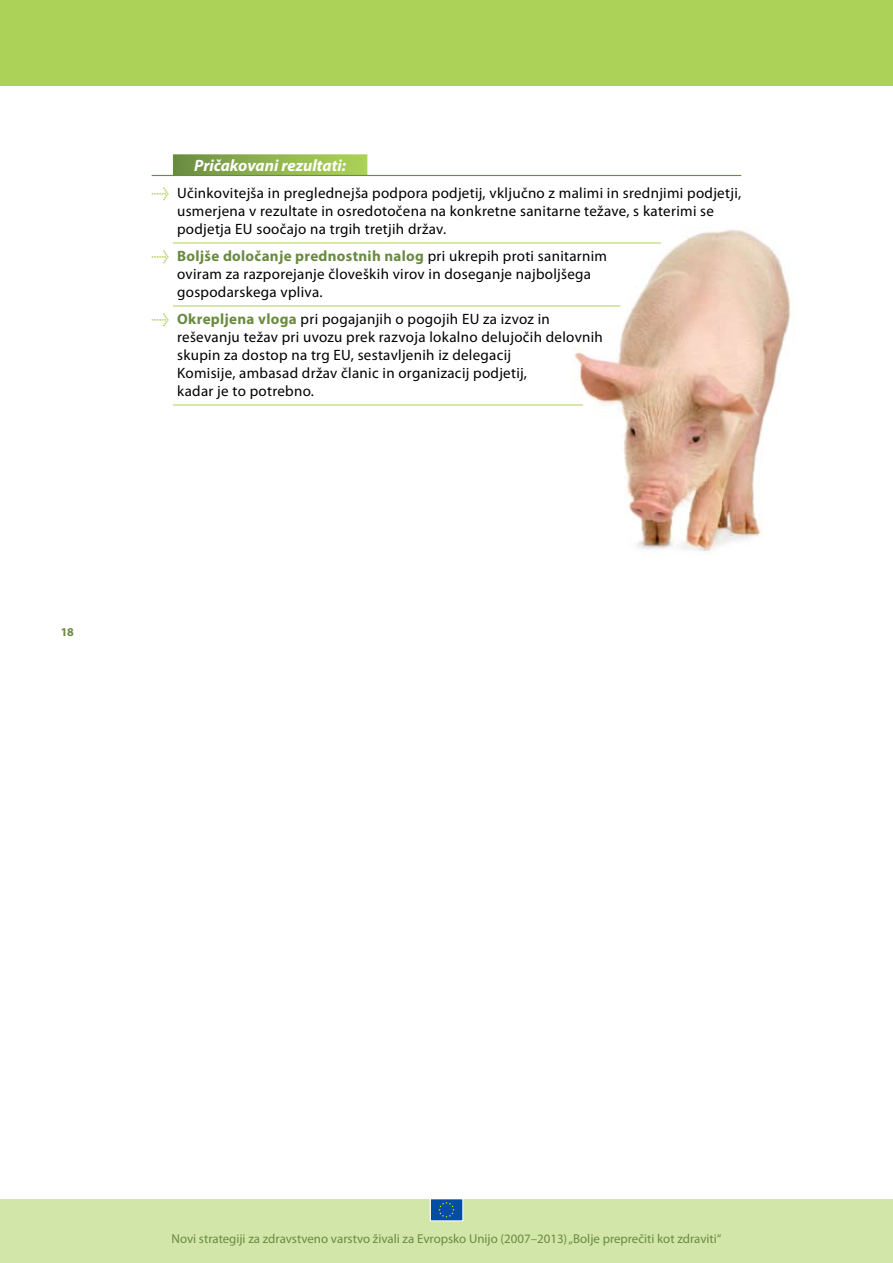
<style>
.page{position:relative;width:893px;height:1263px;background:#fff}
.page>*{position:absolute;margin:0;border:0;box-sizing:border-box;transform-origin:0 0}
.t1{font:italic 700 16.5px "Myriad Pro";color:#fff}
.t2{font:15px/18px "Myriad Pro";letter-spacing:.02em;color:#000}
.t3{font:12.9px "Myriad Pro";color:#698b40}
.t4{font:700 12px "Myriad Pro";color:#698b40}
.s1{font-family:"Meta Pro";color:#acd258}
.s2{font-weight:700;color:#698b40}
</style>
<div class="page">
<img style="left:573px;top:229px;width:218px;height:325px">
<div style="left:173px;top:154px;width:194px;height:21px;background:linear-gradient(to right,#6c8f43,#afd55a)"></div>
<hr style="left:152px;top:175px;width:589px;height:1px;background:#698b40">
<hr style="left:173px;top:243px;width:488px;height:1px;background:#acd258">
<hr style="left:173px;top:306px;width:447px;height:1px;background:#acd258">
<hr style="left:173px;top:405px;width:410px;height:1px;background:#acd258">
<div style="left:0;top:1199px;width:893px;height:64px;background:#d3e6aa"></div>
<div style="left:0;top:0;width:893px;height:85px;background:#acd258"></div>
<svg style="left:429px;top:1199px;width:35px;height:22px"></svg>
<p class="t1" style="left:194px;top:155px;width:153px">Pričakovani rezultati:</p>
<p class="t2" style="left:177px;top:184px;width:566px;text-indent:-25px"><span class="s1">→</span> Učinkovitejša in preglednejša podpora podjetij, vključno z malimi in srednjimi podjetji, usmerjena v rezultate in osredotočena na konkretne sanitarne težave, s katerimi se podjetja EU soočajo na trgih tretjih držav.</p>
<p class="t2" style="left:177px;top:247px;width:431px;text-indent:-25px"><span class="s1">→</span> <span class="s2">Boljše določanje prednostnih nalog</span> pri ukrepih proti sanitarnim oviram za razporejanje človeških virov in doseganje najboljšega gospodarskega vpliva.</p>
<p class="t2" style="left:177px;top:310px;width:427px;text-indent:-25px"><span class="s1">→</span> <span class="s2">Okrepljena vloga</span> pri pogajanjih o pogojih EU za izvoz in reševanju težav pri uvozu prek razvoja lokalno delujočih delovnih skupin za dostop na trg EU, sestavljenih iz delegacij<br>Komisije, ambasad držav članic in organizacij podjetij,<br>kadar je to potrebno.</p>
<p class="t4" style="left:61px;top:624px;width:15px">18</p>
<p class="t3" style="left:172px;top:1230px;width:551px">Novi strategiji za zdravstveno varstvo živali za Evropsko Unijo (2007–2013) „Bolje preprečiti kot zdraviti“</p>
</div>
